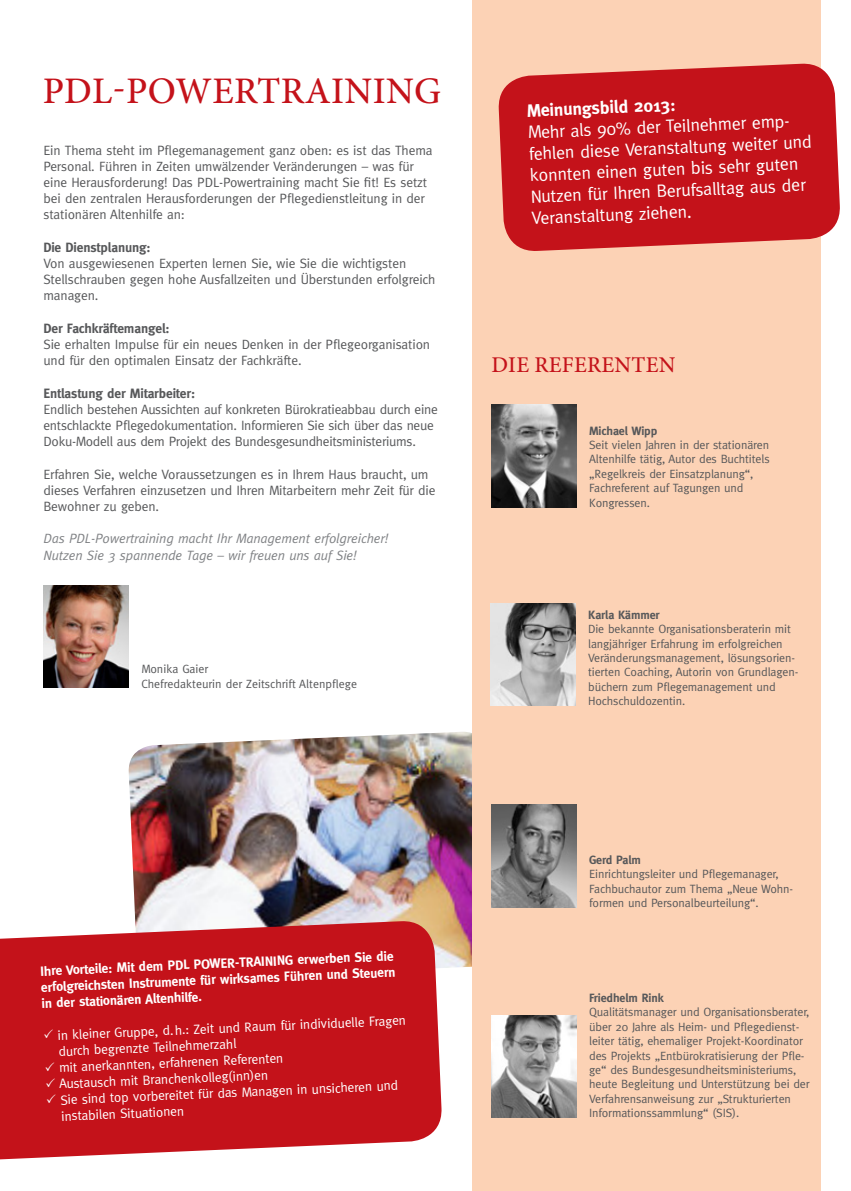
<style>
.page{position:relative;width:851px;height:1191px;background:#fff}
.page>*{position:absolute;margin:0;border:0;box-sizing:border-box;transform-origin:0 0}
.t1{font:500 37.5px "Minion Pro";letter-spacing:.01em;color:#c4121a}
.t2{font:500 22.5px "Minion Pro";letter-spacing:.01em;color:#c4121a}
.t3{font:17.85px/21.6px "Meta";color:#fff}
.t4{font:700 17.85px "Meta";color:#fff}
.t5{font:13.5px/16.2px "Meta";letter-spacing:-.01em;color:#57585a}
.t6{font:13.5px/16.2px "Meta";color:#fff}
.t7{font:700 13.5px/15.8px "Meta";color:#fff;text-align:justify}
.t8{font:italic 13.5px/16.2px "Meta";letter-spacing:-.01em;color:#808285}
.t9{font:700 13.5px "Meta";letter-spacing:-.01em;color:#57585a}
.t10{font:12px/14.4px "Meta";letter-spacing:-.01em;color:#57585a}
.t11{font:700 12px "Meta";letter-spacing:-.01em;color:#57585a}
</style>
<div class="page">
<img style="left:128px;top:732px;width:344px;height:236px">
<div style="left:472px;top:0;width:349px;height:1191px;background:#fcd2b5"></div>
<svg style="left:0;top:919px;width:443px;height:241px;fill:#c4121a"></svg>
<svg style="left:498px;top:63px;width:342px;height:188px;fill:#c4121a"></svg>
<img style="left:491px;top:405px;width:85px;height:102px">
<img style="left:490px;top:603px;width:85px;height:102px">
<img style="left:491px;top:805px;width:85px;height:102px">
<img style="left:44px;top:585px;width:85px;height:102px">
<img style="left:491px;top:1015px;width:85px;height:102px">
<svg style="left:44px;top:1029px;width:9px;height:9px"></svg>
<svg style="left:45px;top:1062px;width:10px;height:9px"></svg>
<svg style="left:46px;top:1078px;width:9px;height:9px"></svg>
<svg style="left:47px;top:1094px;width:9px;height:9px"></svg>
<h1 class="t1" style="left:43px;top:66px;width:400px">PDL-POWERTRAINING</h1>
<p class="t5" style="left:43px;top:142px;width:390px">Ein Thema steht im Pflegemanagement ganz oben: es ist das Thema Personal. Führen in Zeiten umwälzender Veränderungen – was für eine Herausforderung! Das PDL-Powertraining macht Sie fit! Es setzt bei den zentralen Herausforderungen der Pflegedienstleitung in der stationären Altenhilfe an:</p>
<p class="t9" style="left:43px;top:239px;width:109px">Die Dienstplanung:</p>
<p class="t5" style="left:43px;top:255px;width:393px">Von ausgewiesenen Experten lernen Sie, wie Sie die wichtigsten<br>Stellschrauben gegen hohe Ausfallzeiten und Überstunden erfolgreich managen.</p>
<p class="t9" style="left:43px;top:320px;width:128px">Der Fachkräftemangel:</p>
<p class="t5" style="left:43px;top:336px;width:388px">Sie erhalten Impulse für ein neues Denken in der Pflegeorganisation und für den optimalen Einsatz der Fachkräfte.</p>
<p class="t9" style="left:43px;top:385px;width:153px">Entlastung der Mitarbeiter:</p>
<p class="t5" style="left:43px;top:401px;width:396px">Endlich bestehen Aussichten auf konkreten Bürokratieabbau durch eine entschlackte Pflegedokumentation. Informieren Sie sich über das neue<br>Doku-Modell aus dem Projekt des Bundesgesundheitsministeriums.</p>
<p class="t5" style="left:43px;top:466px;width:393px">Erfahren Sie, welche Voraussetzungen es in Ihrem Haus braucht, um dieses Verfahren einzusetzen und Ihren Mitarbeitern mehr Zeit für die<br>Bewohner zu geben.</p>
<p class="t8" style="left:43px;top:530px;width:346px">Das PDL-Powertraining macht Ihr Management erfolgreicher!<br>Nutzen Sie 3 spannende Tage – wir freuen uns auf Sie!</p>
<p class="t10" style="left:141px;top:661px;width:217px">Monika Gaier<br>Chefredakteurin der Zeitschrift Altenpflege</p>
<h3 class="t4" style="left:526px;top:100px;width:150px;rotate:-2deg">Meinungsbild 2013:</h3>
<h3 class="t3" style="left:527px;top:120px;width:285px;rotate:-2deg">Mehr als 90% der Teilnehmer emp&shy;fehlen diese Veranstaltung weiter und konnten einen guten bis sehr guten Nutzen für Ihren Berufsalltag aus der Veranstaltung ziehen.</h3>
<h2 class="t2" style="left:491px;top:349px;width:185px">DIE REFERENTEN</h2>
<p class="t11" style="left:589px;top:423px;width:70px">Michael Wipp</p>
<p class="t10" style="left:589px;top:437px;width:182px">Seit vielen Jahren in der stationären<br>Altenhilfe tätig, Autor des Buchtitels „Regelkreis der Einsatzplanung“,<br>Fachreferent auf Tagungen und<br>Kongressen.</p>
<p class="t11" style="left:588px;top:607px;width:73px">Karla Kämmer</p>
<p class="t10" style="left:588px;top:621px;width:212px">Die bekannte Organisationsberaterin mit langjähriger Erfahrung im erfolgreichen Veränderungsmanagement, lösungsorien&shy;tierten Coaching, Autorin von Grundlagen&shy;büchern zum Pflegemanagement und Hochschuldozentin.</p>
<p class="t7" style="left:40px;top:964px;width:356px;rotate:-3deg">Ihre Vorteile: Mit dem PDL POWER-TRAINING erwerben Sie die erfolgreichsten Instrumente für wirksames Führen und Steuern in der stationären Altenhilfe.</p>
<p class="t6" style="left:56px;top:1028px;width:351px;rotate:-3deg">in kleiner Gruppe, d.h.: Zeit und Raum für individuelle Fragen durch begrenzte Teilnehmerzahl<br>mit anerkannten, erfahrenen Referenten<br>Austausch mit Branchenkolleg(inn)en<br>Sie sind top vorbereitet für das Managen in unsicheren und</p>
<p class="t6" style="left:61px;top:1108px;width:124px;rotate:-3deg">instabilen Situationen</p>
<p class="t11" style="left:589px;top:852px;width:53px">Gerd Palm</p>
<p class="t10" style="left:589px;top:866px;width:205px">Einrichtungsleiter und Pflegemanager,<br>Fachbuchautor zum Thema „Neue Wohn&shy;formen und Personalbeurteilung“.</p>
<p class="t11" style="left:589px;top:991px;width:76px">Friedhelm Rink</p>
<p class="t10" style="left:589px;top:1005px;width:222px">Qualitätsmanager und Organisationsberater, über 20 Jahre als Heim- und Pflegedienst&shy;leiter tätig, ehemaliger Projekt-Koordinator des Projekts „Entbürokratisierung der Pfle&shy;ge“ des Bundesgesundheitsministeriums, heute Begleitung und Unterstützung bei der Verfahrensanweisung zur „Strukturierten Informationssammlung“ (SIS).</p>
</div>
